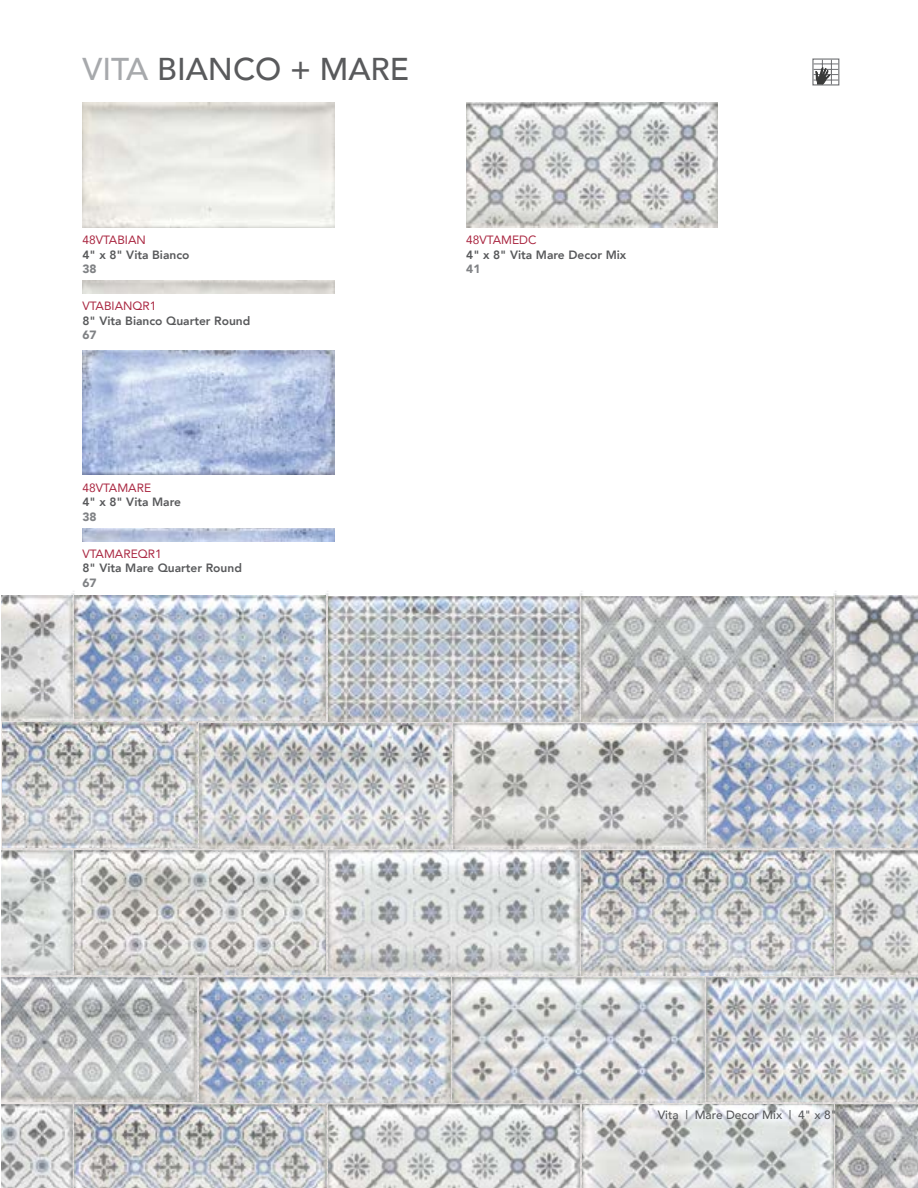
<style>
.page{position:relative;width:918px;height:1188px;background:#fff}
.page>*{position:absolute;margin:0;border:0;box-sizing:border-box;transform-origin:0 0}
.t1{font:500 31.5px "Avenir";color:#595a5c}
.t2{font:800 12px "Avenir";color:#58595b}
.t3{font:12px "Avenir";color:#aa2842}
.t4{font:500 12px "Avenir";color:#58595b}
.t5{font:900 12px "Avenir";color:#808285}
.s1{color:#a7a9ac}
</style>
<div class="page">
<img style="left:82px;top:528px;width:252px;height:13px">
<img style="left:82px;top:350px;width:252px;height:125px">
<img style="left:584px;top:1105px;width:249px;height:83px">
<img style="left:330px;top:1105px;width:249px;height:83px">
<img style="left:708px;top:978px;width:210px;height:123px">
<img style="left:200px;top:978px;width:250px;height:123px">
<img style="left:454px;top:978px;width:250px;height:123px">
<img style="left:584px;top:851px;width:249px;height:123px">
<img style="left:330px;top:851px;width:249px;height:123px">
<img style="left:708px;top:724px;width:210px;height:123px">
<img style="left:200px;top:724px;width:250px;height:123px">
<img style="left:454px;top:724px;width:250px;height:123px">
<img style="left:75px;top:1105px;width:250px;height:83px">
<img style="left:2px;top:1104px;width:69px;height:84px">
<img style="left:837px;top:1105px;width:81px;height:83px">
<img style="left:2px;top:977px;width:194px;height:125px">
<img style="left:75px;top:851px;width:250px;height:123px">
<img style="left:2px;top:851px;width:69px;height:124px">
<img style="left:837px;top:851px;width:81px;height:123px">
<img style="left:2px;top:724px;width:194px;height:123px">
<img style="left:836px;top:596px;width:82px;height:124px">
<img style="left:582px;top:596px;width:252px;height:124px">
<img style="left:328px;top:596px;width:252px;height:124px">
<img style="left:74px;top:596px;width:252px;height:124px">
<img style="left:2px;top:596px;width:70px;height:124px">
<svg style="left:833px;top:1105px;width:4px;height:83px"></svg>
<svg style="left:704px;top:978px;width:4px;height:123px"></svg>
<svg style="left:833px;top:851px;width:4px;height:123px"></svg>
<svg style="left:704px;top:724px;width:4px;height:123px"></svg>
<svg style="left:833px;top:591px;width:4px;height:127px"></svg>
<svg style="left:579px;top:1105px;width:5px;height:83px"></svg>
<svg style="left:450px;top:978px;width:4px;height:123px"></svg>
<svg style="left:579px;top:851px;width:5px;height:123px"></svg>
<svg style="left:450px;top:724px;width:4px;height:123px"></svg>
<svg style="left:579px;top:591px;width:5px;height:127px"></svg>
<svg style="left:325px;top:1105px;width:5px;height:83px"></svg>
<svg style="left:196px;top:978px;width:4px;height:123px"></svg>
<svg style="left:325px;top:851px;width:5px;height:123px"></svg>
<svg style="left:196px;top:724px;width:4px;height:123px"></svg>
<svg style="left:325px;top:591px;width:5px;height:127px"></svg>
<svg style="left:71px;top:1105px;width:4px;height:83px"></svg>
<svg style="left:71px;top:851px;width:4px;height:123px"></svg>
<svg style="left:71px;top:591px;width:4px;height:127px"></svg>
<svg style="left:51px;top:1101px;width:867px;height:4px;background:#cdcccb"></svg>
<svg style="left:2px;top:847px;width:916px;height:4px;background:#d1cfce"></svg>
<svg style="left:6px;top:974px;width:912px;height:4px;background:#d2d1d1"></svg>
<svg style="left:2px;top:720px;width:916px;height:4px;background:#ccc"></svg>
<img style="left:466px;top:103px;width:252px;height:125px">
<svg style="left:812px;top:58px;width:27px;height:28px"></svg>
<svg style="left:814px;top:60px;width:24px;height:25px"></svg>
<h1 class="t1" style="left:82px;top:42px;width:328px"><span class="s1">VITA</span> BIANCO + MARE</h1>
<p class="t3" style="left:82px;top:230px;width:65px">48VTABIAN</p>
<p class="t2" style="left:82px;top:245px;width:109px">4" x 8" Vita Bianco</p>
<p class="t5" style="left:82px;top:259px;width:16px">38</p>
<p class="t3" style="left:82px;top:296px;width:76px">VTABIANQR1</p>
<p class="t2" style="left:82px;top:311px;width:169px">8" Vita Bianco Quarter Round</p>
<p class="t5" style="left:82px;top:325px;width:16px">67</p>
<p class="t3" style="left:82px;top:478px;width:70px">48VTAMARE</p>
<p class="t2" style="left:82px;top:493px;width:100px">4" x 8" Vita Mare</p>
<p class="t5" style="left:82px;top:506px;width:16px">38</p>
<p class="t3" style="left:82px;top:544px;width:81px">VTAMAREQR1</p>
<p class="t2" style="left:82px;top:559px;width:161px">8" Vita Mare Quarter Round</p>
<p class="t5" style="left:82px;top:572px;width:16px">67</p>
<p class="t3" style="left:466px;top:230px;width:72px">48VTAMEDC</p>
<p class="t2" style="left:466px;top:245px;width:162px">4" x 8" Vita Mare Decor Mix</p>
<p class="t5" style="left:466px;top:259px;width:16px">41</p>
<p class="t4" style="left:658px;top:1104px;width:181px">Vita | Mare Decor Mix | 4" x 8"</p>
</div>
